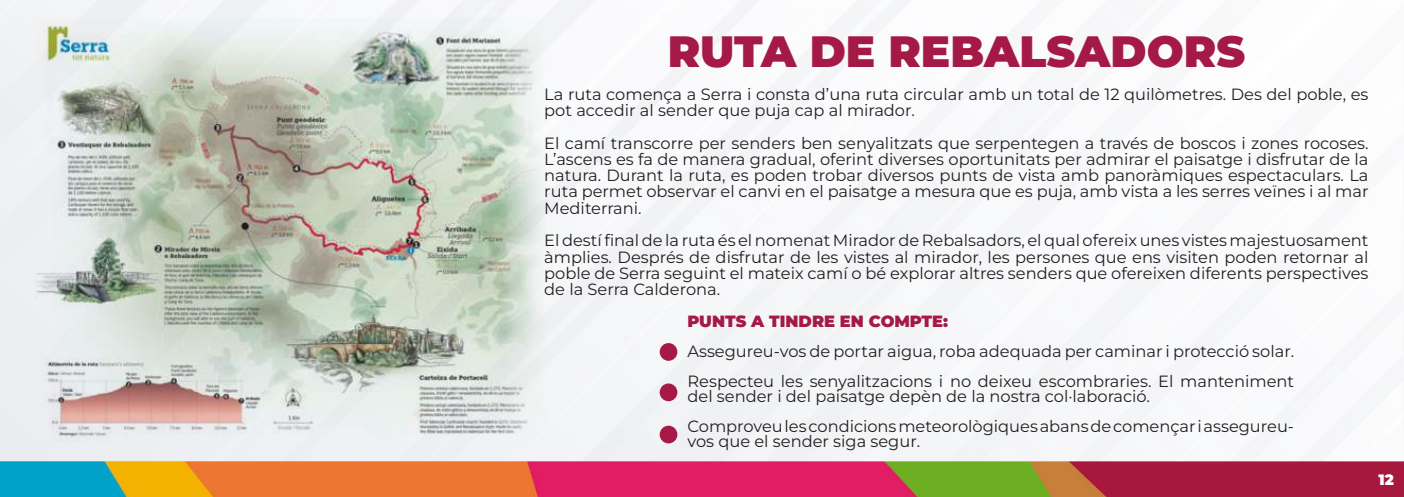
<style>
.page{position:relative;width:1404px;height:497px;background:#fff}
.page>*{position:absolute;margin:0;border:0;box-sizing:border-box;transform-origin:0 0}
.t1{font:900 43.75px "Montserrat";color:#a41945}
.t2{font:16.25px/16.2px "Montserrat";color:#231f20}
.t3{font:900 16.25px "Montserrat";color:#a41945}
.t4{font:900 15px "Montserrat";color:#fff}
</style>
<div class="page">
<img style="left:0;top:0;width:1404px;height:496px">
<img style="left:35px;top:19px;width:516px;height:425px">
<div style="left:660px;top:343px;width:17px;height:17px;background:#a41945;border-radius:50%"></div>
<div style="left:660px;top:383px;width:17px;height:18px;background:#a41945;border-radius:50%"></div>
<div style="left:660px;top:425px;width:17px;height:18px;background:#a41945;border-radius:50%"></div>
<h1 class="t1" style="left:668px;top:19px;width:579px">RUTA DE REBALSADORS</h1>
<p class="t2" style="left:544px;top:85px;width:826px">La ruta comença a Serra i consta d’una ruta circular amb un total de 12 quilòmetres. Des del poble, es pot accedir al sender que puja cap al mirador.</p>
<p class="t2" style="left:544px;top:134px;width:826px;text-align:justify">El camí transcorre per senders ben senyalitzats que serpentegen a través de boscos i zones rocoses.<br>L’ascens es fa de manera gradual, oferint diverses oportunitats per admirar el paisatge i disfrutar de la natura. Durant la ruta, es poden trobar diversos punts de vista amb panoràmiques espectaculars. La ruta permet observar el canvi en el paisatge a mesura que es puja, amb vista a les serres veïnes i al mar Mediterrani.</p>
<p class="t2" style="left:544px;top:231px;width:826px;text-align:justify">El destí final de la ruta és el nomenat Mirador de Rebalsadors, el qual ofereix unes vistes majestuosament àmplies. Després de disfrutar de les vistes al mirador, les persones que ens visiten poden retornar al poble de Serra seguint el mateix camí o bé explorar altres senders que ofereixen diferents perspectives de la Serra Calderona.</p>
<p class="t3" style="left:687px;top:308px;width:262px">PUNTS A TINDRE EN COMPTE:</p>
<p class="t2" style="left:687px;top:335px;width:608px;line-height:30px">Assegureu-vos de portar aigua, roba adequada per caminar i protecció solar.<br>Respecteu les senyalitzacions i no deixeu escombraries. El manteniment</p>
<p class="t2" style="left:687px;top:380px;width:608px;line-height:30px">del sender i del paisatge depèn de la nostra col·laboració.<br>Comproveu les condicions meteorològiques abans de començar i assegureu-</p>
<p class="t2" style="left:687px;top:432px;width:234px">vos que el sender siga segur.</p>
<p class="t4" style="left:1378px;top:468px;width:17px">12</p>
</div>
